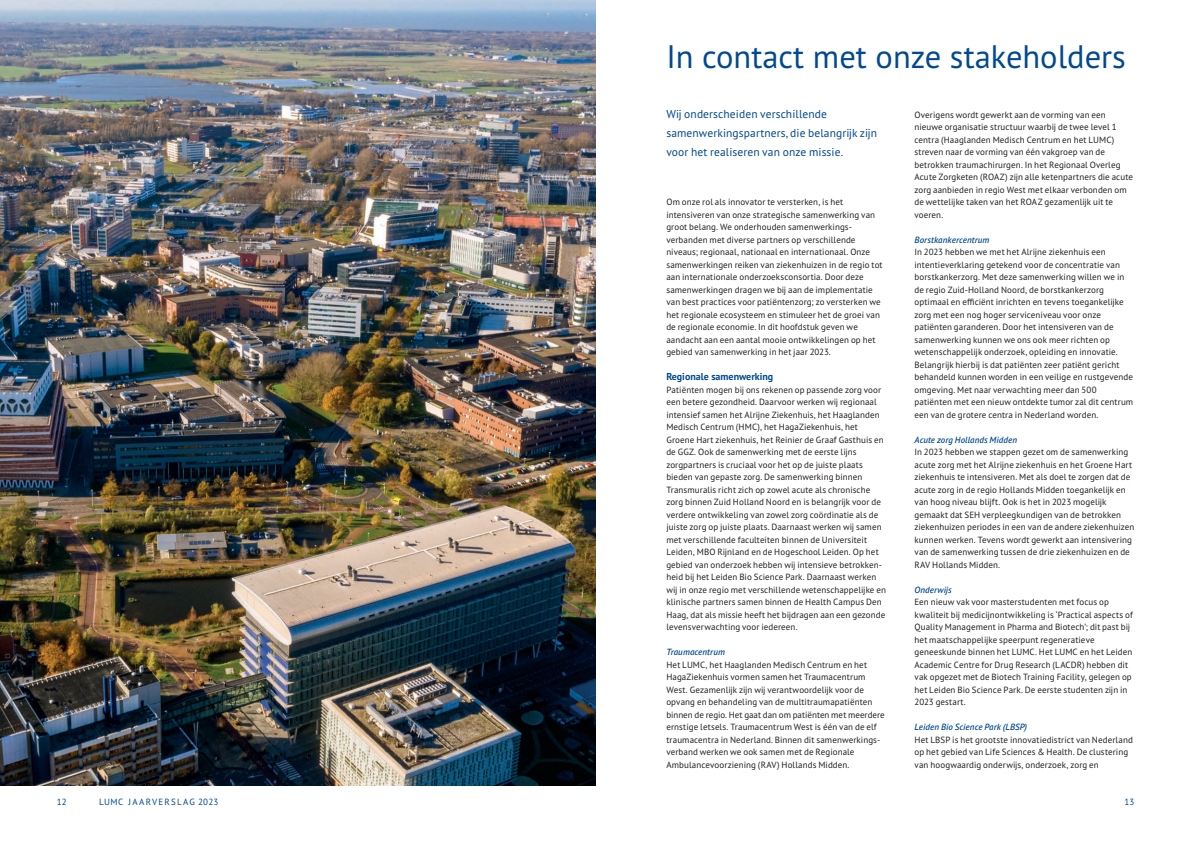
<style>
.page{position:relative;width:1191px;height:842px;background:#fff}
.page>*{position:absolute;margin:0;border:0;box-sizing:border-box;transform-origin:0 0}
.kop_blauw{font:32.5px "PT Sans Pro";color:#014990}
.intro{font:11.5px/19px "PT Sans Pro";letter-spacing:.01em;color:#014990}
.subkopje_blauw{font:700 10px "PT Sans Pro";color:#014990}
.broodtekst{font:9px/12.5px "PT Sans Pro";letter-spacing:.01em;color:#231f20}
.subsubkopje{font:italic 600 9px "PT Sans Pro";letter-spacing:.01em;color:#014990}
.broodtekst-2{font:9px "PT Sans Pro";letter-spacing:.115em;color:#014990}
</style>
<div class="page">
<img style="left:0;top:0;width:595px;height:785px">
<p class="kop_blauw" style="left:666px;top:35px;width:461px">In contact met onze stakeholders</p>
<p class="intro" style="left:666px;top:104px;width:212px">Wij onderscheiden verschillende samenwerkingspartners, die belangrijk zijn voor het realiseren van onze missie.</p>
<p class="broodtekst" style="left:666px;top:195px;width:218px">Om onze rol als innovator te versterken, is het intensiveren van onze strategische samenwerking van groot belang. We onderhouden samenwerkings&shy;verbanden met diverse partners op verschillende niveaus; regionaal, nationaal en internationaal. Onze samenwerkingen reiken van ziekenhuizen in de regio tot aan internationale onderzoeksconsortia. Door deze samenwerkingen dragen we bij aan de implementatie van best practices voor patiëntenzorg; zo versterken we het regionale ecosysteem en stimuleer het de groei van de regionale economie. In dit hoofdstuk geven we aandacht aan een aantal mooie ontwikkelingen op het gebied van samenwerking in het jaar 2023.</p>
<p class="subkopje_blauw" style="left:666px;top:370px;width:108px">Regionale samenwerking</p>
<p class="broodtekst" style="left:666px;top:383px;width:221px">Patiënten mogen bij ons rekenen op passende zorg voor een betere gezondheid. Daarvoor werken wij regionaal intensief samen het Alrijne Ziekenhuis, het Haaglanden Medisch Centrum (HMC), het HagaZiekenhuis, het Groene Hart ziekenhuis, het Reinier de Graaf Gasthuis en de GGZ. Ook de samenwerking met de eerste lijns zorgpartners is cruciaal voor het op de juiste plaats bieden van gepaste zorg. De samenwerking binnen Transmuralis richt zich op zowel acute als chronische zorg binnen Zuid Holland Noord en is belangrijk voor de verdere ontwikkeling van zowel zorg coördinatie als de juiste zorg op juiste plaats. Daarnaast werken wij samen met verschillende faculteiten binnen de Universiteit Leiden, MBO Rijnland en de Hogeschool Leiden. Op het gebied van onderzoek hebben wij intensieve betrokken&shy;heid bij het Leiden Bio Science Park. Daarnaast werken wij in onze regio met verschillende wetenschappelijke en klinische partners samen binnen de Health Campus Den Haag, dat als missie heeft het bijdragen aan een gezonde levensverwachting voor iedereen.</p>
<p class="subsubkopje" style="left:666px;top:646px;width:60px">Traumacentrum</p>
<p class="broodtekst" style="left:666px;top:658px;width:220px">Het LUMC, het Haaglanden Medisch Centrum en het HagaZiekenhuis vormen samen het Traumacentrum West. Gezamenlijk zijn wij verantwoordelijk voor de opvang en behandeling van de multitraumapatiënten binnen de regio. Het gaat dan om patiënten met meerdere ernstige letsels. Traumacentrum West is één van de elf traumacentra in Nederland. Binnen dit samenwerkings&shy;verband werken we ook samen met de Regionale Ambulancevoorziening (RAV) Hollands Midden.</p>
<p class="broodtekst" style="left:914px;top:108px;width:220px">Overigens wordt gewerkt aan de vorming van een nieuwe organisatie structuur waarbij de twee level 1 centra (Haaglanden Medisch Centrum en het LUMC) streven naar de vorming van één vakgroep van de betrokken traumachirurgen. In het Regionaal Overleg Acute Zorgketen (ROAZ) zijn alle ketenpartners die acute zorg aanbieden in regio West met elkaar verbonden om de wettelijke taken van het ROAZ gezamenlijk uit te voeren.</p>
<p class="subsubkopje" style="left:914px;top:234px;width:76px">Borstkankercentrum</p>
<p class="broodtekst" style="left:914px;top:245px;width:220px">In 2023 hebben we met het Alrijne ziekenhuis een intentieverklaring getekend voor de concentratie van borstkankerzorg. Met deze samenwerking willen we in de regio Zuid-Holland Noord, de borstkankerzorg optimaal en efficiënt inrichten en tevens toegankelijke zorg met een nog hoger serviceniveau voor onze patiënten garanderen. Door het intensiveren van de samenwerking kunnen we ons ook meer richten op wetenschappelijk onderzoek, opleiding en innovatie.<br>Belangrijk hierbij is dat patiënten zeer patiënt gericht behandeld kunnen worden in een veilige en rustgevende omgeving. Met naar verwachting meer dan 500 patiënten met een nieuw ontdekte tumor zal dit centrum een van de grotere centra in Nederland worden.</p>
<p class="subsubkopje" style="left:914px;top:434px;width:104px">Acute zorg Hollands Midden</p>
<p class="broodtekst" style="left:914px;top:445px;width:221px">In 2023 hebben we stappen gezet om de samenwerking acute zorg met het Alrijne ziekenhuis en het Groene Hart ziekenhuis te intensiveren. Met als doel te zorgen dat de acute zorg in de regio Hollands Midden toegankelijk en van hoog niveau blijft. Ook is het in 2023 mogelijk gemaakt dat SEH verpleegkundigen van de betrokken ziekenhuizen periodes in een van de andere ziekenhuizen kunnen werken. Tevens wordt gewerkt aan intensivering van de samenwerking tussen de drie ziekenhuizen en de RAV Hollands Midden.</p>
<p class="subsubkopje" style="left:914px;top:584px;width:39px">Onderwijs</p>
<p class="broodtekst" style="left:914px;top:595px;width:220px">Een nieuw vak voor masterstudenten met focus op kwaliteit bij medicijnontwikkeling is ‘Practical aspects of Quality Management in Pharma and Biotech’; dit past bij het maatschappelijke speerpunt regeneratieve geneeskunde binnen het LUMC. Het LUMC en het Leiden Academic Centre for Drug Research (LACDR) hebben dit vak opgezet met de Biotech Training Facility, gelegen op het Leiden Bio Science Park. De eerste studenten zijn in 2023 gestart.</p>
<p class="subsubkopje" style="left:914px;top:721px;width:114px">Leiden Bio Science Park (LBSP)</p>
<p class="broodtekst" style="left:914px;top:733px;width:220px">Het LBSP is het grootste innovatiedistrict van Nederland op het gebied van Life Sciences &amp; Health. De clustering van hoogwaardig onderwijs, onderzoek, zorg en</p>
<p class="broodtekst-2" style="left:57px;top:796px;width:12px">12</p>
<p class="broodtekst-2" style="left:99px;top:796px;width:121px">LUMC JAARVERSLAG 2023</p>
<p class="broodtekst-2" style="left:1124px;top:796px;width:11px">13</p>
</div>
